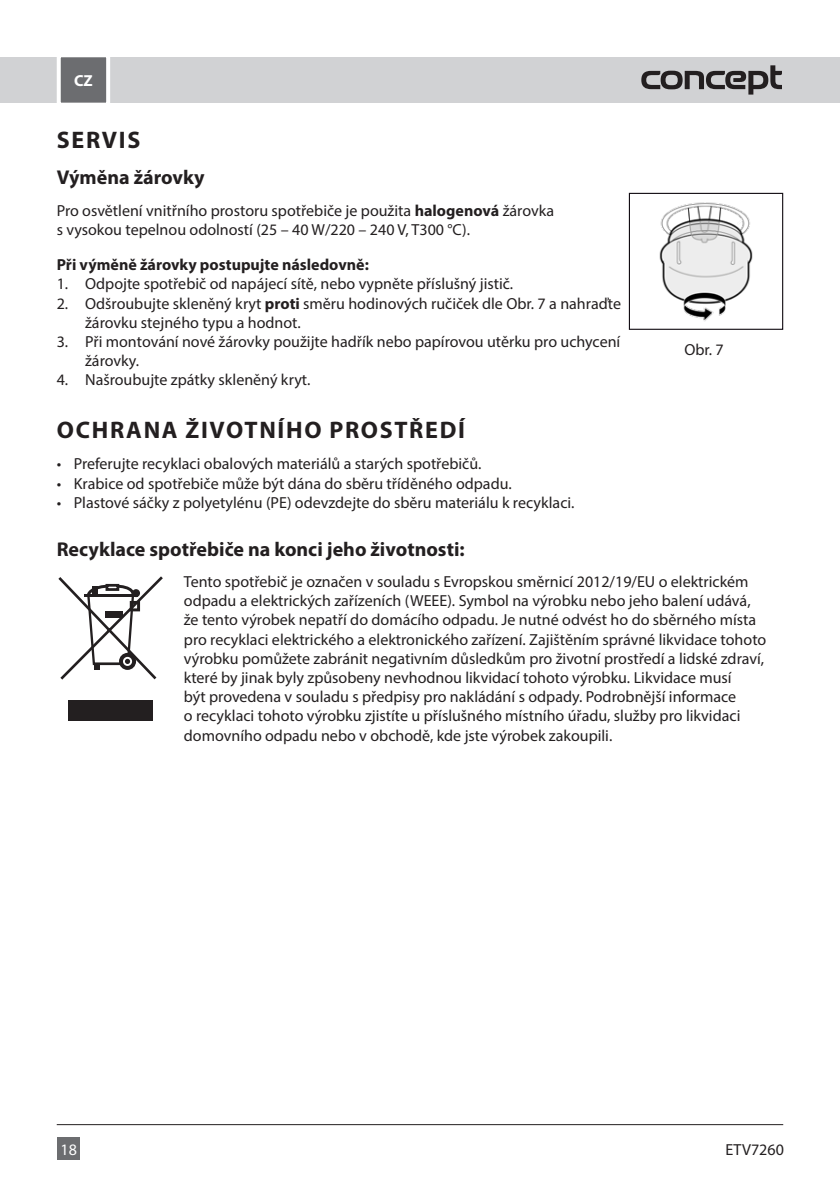
<style>
.page{position:relative;width:840px;height:1191px;background:#fff}
.page>*{position:absolute;margin:0;border:0;box-sizing:border-box;transform-origin:0 0}
.nadpis_1{font:700 24px "Myriad Pro";letter-spacing:.07em;color:#231f20}
.nadpis_2{font:700 20px "Myriad Pro";color:#231f20}
.nadpis_2_za_1{font:700 20px "Myriad Pro";color:#231f20}
.CZ_text{font:16px/19.2px "Myriad Pro";color:#231f20}
.nadpis_3{font:700 16px "Myriad Pro";color:#231f20}
.t1{font:700 16px "Myriad Pro";color:#fff}
.t2{font:16px "Myriad Pro";color:#fff}
.s1{font-weight:700}
</style>
<div class="page">
<div style="left:68px;top:700px;width:84px;height:21px;background:#231f20"></div>
<svg style="left:58px;top:576px;width:105px;height:104px"></svg>
<div style="left:105px;top:584px;width:14px;height:7px;border:3px solid #231f20"></div>
<div style="left:628px;top:193px;width:154px;height:137px;border:1px solid #130d14"></div>
<img style="left:659px;top:202px;width:94px;height:119px">
<div style="left:0;top:57px;width:839px;height:46px;background:#d1d2d4"></div>
<svg style="left:641px;top:65px;width:140px;height:30px"></svg>
<svg style="left:56px;top:57px;width:54px;height:46px;background:#848587"></svg>
<div style="left:57px;top:1137px;width:23px;height:23px;background:#6c6d70"></div>
<hr style="left:57px;top:1124px;width:725px;height:1px;background:#231f20">
<p class="t1" style="left:74px;top:70px;width:20px">CZ</p>
<p class="nadpis_1" style="left:57px;top:125px;width:85px">SERVIS</p>
<p class="nadpis_2_za_1" style="left:57px;top:165px;width:149px">Výměna žárovky</p>
<p class="CZ_text" style="left:57px;top:200px;width:499px">Pro osvětlení vnitřního prostoru spotřebiče je použita <span class="s1">halogenová</span> žárovka s vysokou tepelnou odolností (25 – 40 W/220 – 240 V, T300 °C).</p>
<p class="nadpis_3" style="left:57px;top:254px;width:313px">Při výměně žárovky postupujte následovně:</p>
<p class="CZ_text" style="left:57px;top:274px;width:458px">1. Odpojte spotřebič od napájecí sítě, nebo vypněte příslušný jistič.</p>
<p class="CZ_text" style="left:85px;top:293px;width:537px;text-indent:-28px">2. Odšroubujte skleněný kryt <span class="s1">proti</span> směru hodinových ručiček dle Obr. 7 a nahraďte žárovku stejného typu a hodnot.</p>
<p class="CZ_text" style="left:85px;top:332px;width:536px;text-indent:-28px">3. Při montování nové žárovky použijte hadřík nebo papírovou utěrku pro uchycení žárovky.</p>
<p class="CZ_text" style="left:57px;top:370px;width:255px">4. Našroubujte zpátky skleněný kryt.</p>
<p class="nadpis_1" style="left:57px;top:414px;width:409px">OCHRANA ŽIVOTNÍHO PROSTŘEDÍ</p>
<p class="CZ_text" style="left:57px;top:454px;width:426px">• Preferujte recyklaci obalových materiálů a starých spotřebičů.</p>
<p class="CZ_text" style="left:57px;top:473px;width:456px">• Krabice od spotřebiče může být dána do sběru tříděného odpadu.</p>
<p class="CZ_text" style="left:57px;top:492px;width:519px">• Plastové sáčky z polyetylénu (PE) odevzdejte do sběru materiálu k recyklaci.</p>
<p class="nadpis_2" style="left:57px;top:536px;width:409px">Recyklace spotřebiče na konci jeho životnosti:</p>
<p class="CZ_text" style="left:184px;top:572px;width:583px">Tento spotřebič je označen v souladu s Evropskou směrnicí 2012/19/EU o elektrickém odpadu a elektrických zařízeních (WEEE). Symbol na výrobku nebo jeho balení udává, že tento výrobek nepatří do domácího odpadu. Je nutné odvést ho do sběrného místa pro recyklaci elektrického a elektronického zařízení. Zajištěním správné likvidace tohoto výrobku pomůžete zabránit negativním důsledkům pro životní prostředí a lidské zdraví, které by jinak byly způsobeny nevhodnou likvidací tohoto výrobku. Likvidace musí<br>být provedena v souladu s předpisy pro nakládání s odpady. Podrobnější informace<br>o recyklaci tohoto výrobku zjistíte u příslušného místního úřadu, služby pro likvidaci domovního odpadu nebo v obchodě, kde jste výrobek zakoupili.</p>
<p class="CZ_text" style="left:684px;top:340px;width:41px">Obr. 7</p>
<p class="t2" style="left:61px;top:1139px;width:18px">18</p>
<p class="CZ_text" style="left:725px;top:1139px;width:60px">ETV7260</p>
</div>
